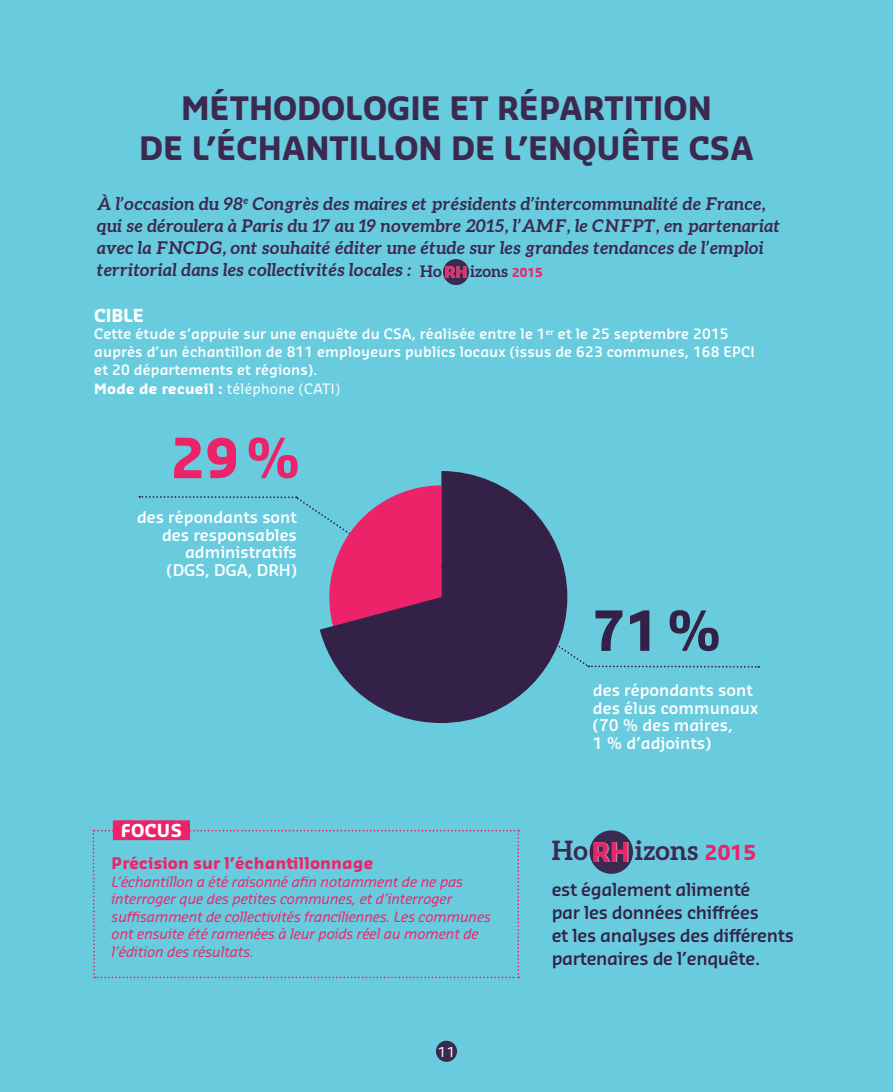
<style>
.page{position:relative;width:893px;height:1092px;background:#fff}
.page>*{position:absolute;margin:0;border:0;box-sizing:border-box;transform-origin:0 0}
.t1{font:700 53.9px "Sansa Std";color:#ed236a}
.t2{font:700 53.9px "Sansa Std";color:#342147}
.t3{font:700 31.5px/40.2px "Sansa Std";color:#3c294f;text-align:right}
.t4{font:700 26.78px "Aleo";color:#3c294f}
.t5{font:italic 700 17.5px/21.9px "Aleo";letter-spacing:.01em;color:#3c294f}
.t6{font:600 17.5px/22.8px "Sansa Std";letter-spacing:-.02em;color:#342147}
.t7{font:700 17.5px "Sansa Std";color:#fff}
.t8{font:600 15.75px/17.5px "Sansa Std";color:#fff}
.t9{font:700 15.75px "Sansa Std";color:#ed236a}
.t10{font:italic 14px/17.5px "Sansa Std";letter-spacing:-.01em;color:#ed236a}
.t11{font:600 14px/17.5px "Sansa Std";letter-spacing:.01em;color:#fff}
.t12{font:14px "Sansa Std";letter-spacing:.02em;color:#fff}
.t13{font:13.47px "Sansa Std";color:#fff}
.s1{font-style:normal;font-size:15.92px}
.s2{font-family:"Sansa Std";font-style:normal;font-size:12.08px;color:#ed236a}
.s3{font-weight:700}
.s4{font-family:"Sansa Std";font-size:26.25px;color:#cbced0}
.s5{font-family:"Sansa Std";font-size:20.12px;color:#ed236a}
</style>
<div class="page">
<div style="left:0;top:0;width:893px;height:1091px;background:#69ccde"></div>
<div style="left:590px;top:830px;width:43px;height:43px;background:#3c294f;border-radius:50%"></div>
<div style="left:443px;top:259px;width:26px;height:26px;background:#3c294f;border-radius:50%"></div>
<svg style="left:139px;top:496px;width:620px;height:171px"></svg>
<svg style="left:320px;top:471px;width:247px;height:252px;fill:#342147"></svg>
<svg style="left:92px;top:820px;width:427px;height:158px"></svg>
<div style="left:436px;top:1040px;width:21px;height:21px;background:#3c294f;border-radius:50%"></div>
<h2 class="t3" style="left:139px;top:86px;width:574px">Méthodologie et répartition de l’échantillon de l’enquête CSA</h2>
<p class="t5" style="left:97px;top:193px;width:685px">À l’occasion du 98<sup>e</sup> Congrès des maires et présidents d’intercommunalité de France, qui se déroulera à Paris du 17 au 19 novembre 2015, l’AMF, le CNFPT, en partenariat avec la FNCDG, ont souhaité éditer une étude sur les grandes tendances de l’emploi territorial dans les collectivités locales : <span class="s1">Ho</span> <sub>rh</sub> <span class="s1">izons</span> <span class="s2">2015</span></p>
<p class="t7" style="left:94px;top:304px;width:11px">CIBLE</p>
<p class="t11" style="left:94px;top:325px;width:300px">Cette étude s’appuie sur une enquête du CSA</p>
<p class="t11" style="left:94px;top:325px;width:638px;text-indent:317px">, réalisée entre le 1<sup>er</sup> et le 25 septembre 2015 auprès d’un échantillon de 811 employeurs publics locaux (issus de 623 communes, 168 EPCI et 20 départements et régions).</p>
<p class="t12" style="left:94px;top:379px;width:247px"><span class="s3">Mode de recueil :</span> téléphone (CATI)</p>
<h1 class="t1" style="left:171px;top:422px;width:131px">29%</h1>
<p class="t8" style="left:137px;top:508px;width:161px">des répondants sont</p>
<p class="t8" style="left:162px;top:525px;width:136px">des responsables</p>
<p class="t8" style="left:185px;top:543px;width:113px">administratifs</p>
<p class="t8" style="left:167px;top:560px;width:18px">(DGS</p>
<p class="t8" style="left:205px;top:560px;width:21px">, DGA</p>
<p class="t8" style="left:248px;top:560px;width:50px">, DRH)</p>
<p class="t7" style="left:121px;top:818px;width:13px">FOCUS</p>
<p class="t9" style="left:112px;top:853px;width:263px">Précision sur l’échantillonnage</p>
<p class="t10" style="left:112px;top:872px;width:381px">L’échantillon a été raisonné afin notamment de ne pas interroger que des petites communes, et d’interroger suffisamment de collectivités franciliennes. Les communes ont ensuite été ramenées à leur poids réel au moment de l’édition des résultats.</p>
<p class="t13" style="left:438px;top:1042px;width:19px">11</p>
<h1 class="t2" style="left:592px;top:595px;width:131px">71%</h1>
<p class="t8" style="left:593px;top:680px;width:167px">des répondants sont des élus communaux (70 % des maires,<br>1 % d’adjoints)</p>
<h3 class="t4" style="left:552px;top:834px;width:206px">Ho <span class="s4">rh</span> izons <span class="s5">2015</span></h3>
<p class="t6" style="left:552px;top:877px;width:244px">est également alimenté<br>par les données chiffrées<br>et les analyses des différents partenaires de l’enquête.</p>
</div>
